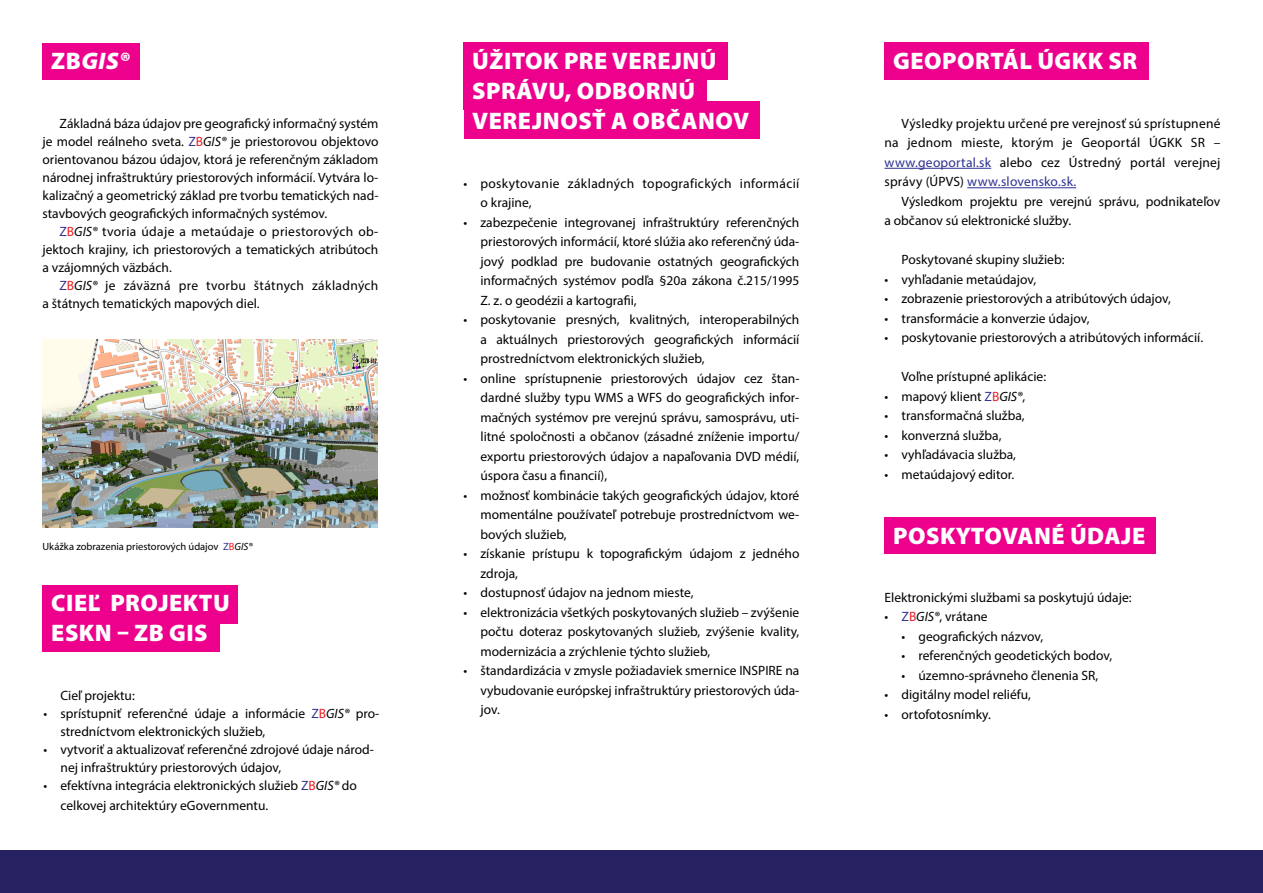
<style>
.page{position:relative;width:1263px;height:893px;background:#fff}
.page>*{position:absolute;margin:0;border:0;box-sizing:border-box;transform-origin:0 0}
.t1{font:900 24px/30px "Myriad Pro";letter-spacing:.02em;color:#fff}
.t2{font:italic 900 24px "Myriad Pro";color:#fff}
.t3{font:13.5px/19.5px "Myriad Pro";color:#000;text-align:justify}
.t4{font:13.5px/19.5px "Myriad Pro";letter-spacing:.025em;color:#000}
.t5{font:10.5px "Myriad Pro";color:#000}
.s1{font-style:normal}
.s2{color:#2e3092}
.s3{color:#ed1d24}
.s4{font-style:italic}
</style>
<div class="page">
<div style="left:43px;top:43px;width:97px;height:37px;background:#ec008c"></div>
<div style="left:884px;top:42px;width:264px;height:38px;background:#ec008c"></div>
<div style="left:43px;top:585px;width:195px;height:38px;background:#ec008c"></div>
<div style="left:463px;top:43px;width:265px;height:37px;background:#ec008c"></div>
<div style="left:43px;top:623px;width:177px;height:29px;background:#ec008c"></div>
<div style="left:463px;top:80px;width:244px;height:30px;background:#ec008c"></div>
<div style="left:463px;top:101px;width:296px;height:37px;background:#ec008c"></div>
<hr style="left:884px;top:168px;width:107px;height:1px;background:#2e3092">
<hr style="left:967px;top:187px;width:109px;height:1px;background:#2e3092">
<div style="left:884px;top:517px;width:272px;height:37px;background:#ec008c"></div>
<img style="left:43px;top:340px;width:334px;height:188px">
<div style="left:0;top:850px;width:1263px;height:43px;background:#262262"></div>
<h1 class="t2" style="left:51px;top:45px;width:79px"><span class="s1">ZB</span>GIS®</h1>
<h1 class="t1" style="left:893px;top:45px;width:34px">GEOPORTÁL</h1>
<h1 class="t1" style="left:1037px;top:45px;width:101px">ÚGKK SR</h1>
<h1 class="t1" style="left:472px;top:45px;width:32px">ÚŽITOK</h1>
<h1 class="t1" style="left:564px;top:45px;width:15px">PRE</h1>
<h1 class="t1" style="left:612px;top:45px;width:16px">VEREJNÚ</h1>
<h1 class="t1" style="left:472px;top:75px;width:17px">SPRÁVU</h1>
<h1 class="t1" style="left:565px;top:75px;width:30px">, ODBORNÚ</h1>
<h1 class="t1" style="left:472px;top:105px;width:16px">VEREJNOS</h1>
<h1 class="t1" style="left:592px;top:105px;width:58px">Ť A OBČANOV</h1>
<p class="t3" style="left:43px;top:114px;width:337px;line-height:18px;text-indent:17px">Základná báza údajov pre geografický informačný systém je model reálneho sveta. <span class="s2">Z</span><span class="s3">B</span><span class="s4">GIS®</span> je priestorovou objektovo orientovanou bázou údajov, ktorá je referenčným základom národnej infraštruktúry priestorových informácií. Vytvára lo&shy;kalizačný a geometrický základ pre tvorbu tematických nad&shy;stavbových geografických informačných systémov.</p>
<p class="t3" style="left:43px;top:222px;width:337px;line-height:18px;text-indent:17px"><span class="s2">Z</span><span class="s3">B</span><span class="s4">GIS®</span> tvoria údaje a metaúdaje o priestorových ob&shy;jektoch krajiny, ich priestorových a tematických atribútoch a vzájomných väzbách.</p>
<p class="t3" style="left:43px;top:276px;width:337px;line-height:18px;text-indent:17px"><span class="s2">Z</span><span class="s3">B</span><span class="s4">GIS®</span> je záväzná pre tvorbu štátnych základných a štátnych tematických mapových diel.</p>
<p class="t3" style="left:884px;top:113px;width:337px;text-indent:17px">Výsledky projektu určené pre verejnosť sú sprístupnené na jednom mieste, ktorým je Geoportál ÚGKK SR – <span class="s2">www.geoportal.sk</span> alebo cez Ústredný portál verejnej správy (ÚPVS) <span class="s2">www.slovensko.sk.</span></p>
<p class="t3" style="left:884px;top:191px;width:337px;text-indent:17px">Výsledkom projektu pre verejnú správu, podnikateľov a občanov sú elektronické služby.</p>
<p class="t3" style="left:901px;top:250px;width:164px">Poskytované skupiny služieb:</p>
<p class="t3" style="left:884px;top:269px;width:153px">• vyhľadanie metaúdajov,</p>
<p class="t3" style="left:884px;top:289px;width:288px">• zobrazenie priestorových a atribútových údajov,</p>
<p class="t3" style="left:884px;top:308px;width:206px">• transformácie a konverzie údajov,</p>
<p class="t3" style="left:884px;top:328px;width:320px">• poskytovanie priestorových a atribútových informácií.</p>
<p class="t3" style="left:901px;top:367px;width:146px">Voľne prístupné aplikácie:</p>
<p class="t3" style="left:884px;top:386px;width:142px">• mapový klient <span class="s2">Z</span><span class="s3">B</span><span class="s4">GIS®</span>,</p>
<p class="t3" style="left:884px;top:406px;width:142px">• transformačná služba,</p>
<p class="t3" style="left:884px;top:425px;width:119px">• konverzná služba,</p>
<p class="t3" style="left:884px;top:445px;width:133px">• vyhľadávacia služba,</p>
<p class="t3" style="left:884px;top:464px;width:131px">• metaúdajový editor.</p>
<p class="t4" style="left:480px;top:173px;width:320px;text-indent:-17px">• poskytovanie základných topografických informácií o krajine,</p>
<p class="t3" style="left:480px;top:212px;width:320px;text-indent:-17px">• zabezpečenie integrovanej infraštruktúry referenčných priestorových informácií, ktoré slúžia ako referenčný úda&shy;jový podklad pre budovanie ostatných geografických informačných systémov podľa §20a zákona č.215/1995<br>Z. z. o geodézii a kartografii,</p>
<p class="t3" style="left:480px;top:310px;width:320px;text-indent:-17px">• poskytovanie presných, kvalitných, interoperabilných a aktuálnych priestorových geografických informácií prostredníctvom elektronických služieb,</p>
<p class="t3" style="left:480px;top:368px;width:320px;text-indent:-17px">• online sprístupnenie priestorových údajov cez štan&shy;dardné služby typu WMS a WFS do geografických infor&shy;mačných systémov pre verejnú správu, samosprávu, uti&shy;litné spoločnosti a občanov (zásadné zníženie importu/ exportu priestorových údajov a napaľovania DVD médií, úspora času a financií),</p>
<p class="t3" style="left:480px;top:485px;width:320px;text-indent:-17px">• možnosť kombinácie takých geografických údajov, ktoré momentálne používateľ potrebuje prostredníctvom we&shy;bových služieb,</p>
<p class="t3" style="left:480px;top:544px;width:320px;text-indent:-17px">• získanie prístupu k topografickým údajom z jedného zdroja,</p>
<p class="t3" style="left:463px;top:583px;width:232px">• dostupnosť údajov na jednom mieste,</p>
<p class="t3" style="left:480px;top:602px;width:320px;text-indent:-17px">• elektronizácia všetkých poskytovaných služieb – zvýšenie počtu doteraz poskytovaných služieb, zvýšenie kvality, modernizácia a zrýchlenie týchto služieb,</p>
<p class="t3" style="left:480px;top:661px;width:320px;text-indent:-17px">• štandardizácia v zmysle požiadaviek smernice INSPIRE na vybudovanie európskej infraštruktúry priestorových úda&shy;jov.</p>
<h1 class="t1" style="left:893px;top:520px;width:32px">POSKYTOVANÉ</h1>
<h1 class="t1" style="left:1070px;top:520px;width:16px">ÚDAJE</h1>
<p class="t5" style="left:43px;top:540px;width:212px">Ukážka zobrazenia priestorových údajov <span class="s2">Z</span><span class="s3">B</span><span class="s4">GIS®</span></p>
<p class="t3" style="left:884px;top:587px;width:249px">Elektronickými službami sa poskytujú údaje:</p>
<p class="t3" style="left:884px;top:607px;width:105px">• <span class="s2">Z</span><span class="s3">B</span><span class="s4">GIS®</span>, vrátane</p>
<p class="t3" style="left:901px;top:626px;width:143px">• geografických názvov,</p>
<p class="t3" style="left:901px;top:646px;width:212px">• referenčných geodetických bodov,</p>
<p class="t3" style="left:901px;top:665px;width:198px">• územno-správneho členenia SR,</p>
<p class="t3" style="left:884px;top:685px;width:148px">• digitálny model reliéfu,</p>
<p class="t3" style="left:884px;top:704px;width:108px">• ortofotosnímky.</p>
<h1 class="t1" style="left:51px;top:587px;width:27px">CIEĽ</h1>
<h1 class="t1" style="left:51px;top:587px;width:158px;text-indent:59px">PROJEKTU<br>ESKN – ZB GIS</h1>
<p class="t3" style="left:61px;top:686px;width:76px">Cieľ projektu:</p>
<p class="t3" style="left:60px;top:704px;width:320px;line-height:18px;text-indent:-17px">• sprístupniť referenčné údaje a informácie <span class="s2">Z</span><span class="s3">B</span><span class="s4">GIS®</span> pro&shy;stredníctvom elektronických služieb,</p>
<p class="t3" style="left:60px;top:740px;width:315px;line-height:18px;text-indent:-17px">• vytvoriť a aktualizovať referenčné zdrojové údaje národ&shy;nej infraštruktúry priestorových údajov,</p>
<p class="t3" style="left:60px;top:776px;width:298px;text-indent:-17px">• efektívna integrácia elektronických služieb <span class="s2">Z</span><span class="s3">B</span><span class="s4">GIS®</span> do celkovej architektúry eGovernmentu.</p>
</div>
